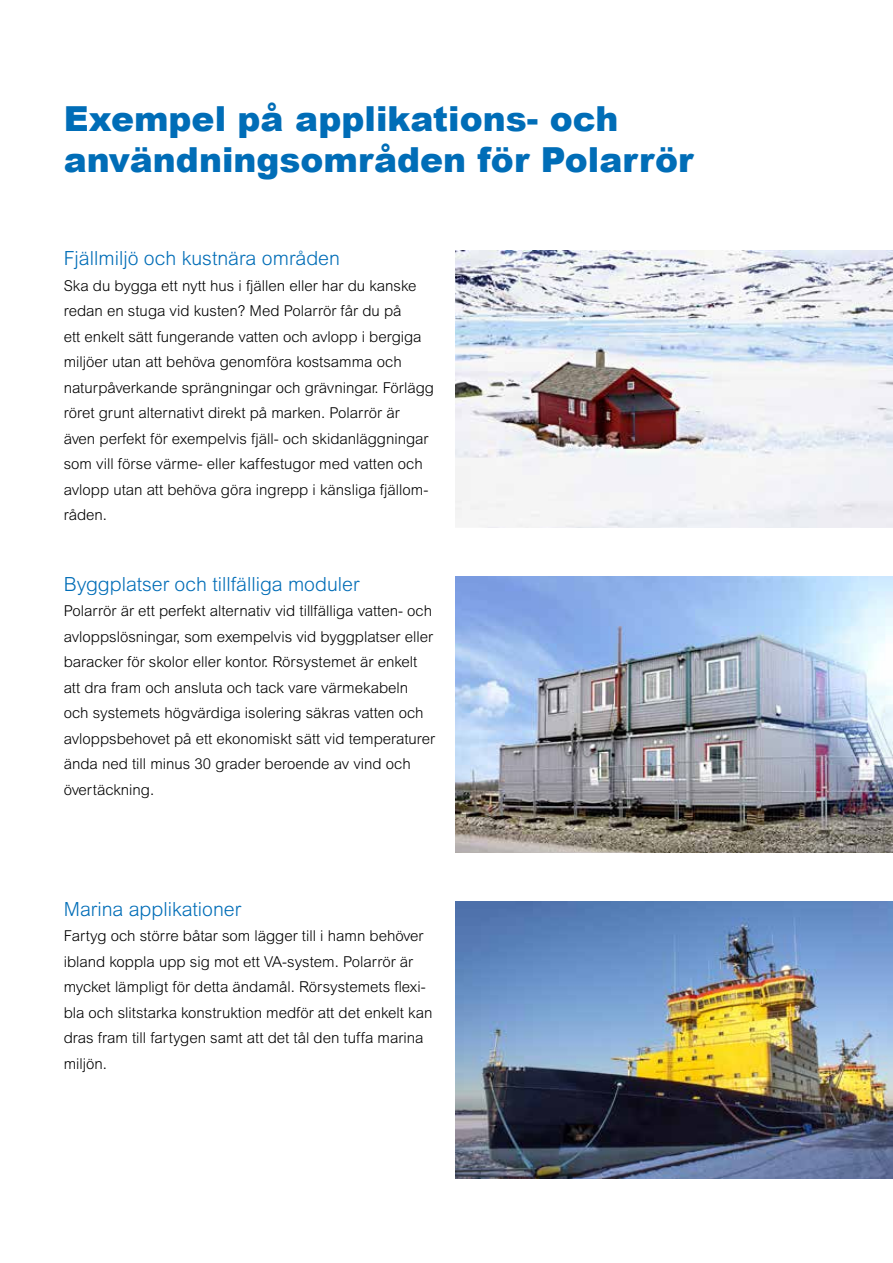
<style>
.page{position:relative;width:893px;height:1263px;background:#fff}
.page>*{position:absolute;margin:0;border:0;box-sizing:border-box;transform-origin:0 0}
.t1{font:900 34.5px/41.4px "Arial";color:#006db7}
.t2{font:300 19.5px "Arial MT Std";color:#006db7}
.t3{font:300 15px/25.5px "Arial MT Std";color:#000}
</style>
<div class="page">
<img style="left:455px;top:902px;width:438px;height:276px">
<img style="left:455px;top:251px;width:438px;height:276px">
<img style="left:455px;top:576px;width:438px;height:277px">
<h1 class="t1" style="left:64px;top:100px;width:631px">Exempel på applikations- och användningsområden för Polarrör</h1>
<h2 class="t2" style="left:64px;top:251px;width:278px">Fjällmiljö och kustnära områden</h2>
<p class="t3" style="left:64px;top:274px;width:372px">Ska du bygga ett nytt hus i fjällen eller har du kanske redan en stuga vid kusten? Med Polarrör får du på<br>ett enkelt sätt fungerande vatten och avlopp i bergiga miljöer utan att behöva genomföra kostsamma och naturpåverkande sprängningar och grävningar. Förlägg röret grunt alternativt direkt på marken. Polarrör är även perfekt för exempelvis fjäll- och skidanläggningar som vill förse värme- eller kaffestugor med vatten och avlopp utan att behöva göra ingrepp i känsliga fjällom&shy;råden.</p>
<h2 class="t2" style="left:64px;top:576px;width:297px">Byggplatser och tillfälliga moduler</h2>
<p class="t3" style="left:64px;top:599px;width:373px">Polarrör är ett perfekt alternativ vid tillfälliga vatten- och avloppslösningar, som exempelvis vid byggplatser eller baracker för skolor eller kontor. Rörsystemet är enkelt att dra fram och ansluta och tack vare värmekabeln och systemets högvärdiga isolering säkras vatten och avloppsbehovet på ett ekonomiskt sätt vid temperaturer ända ned till minus 30 grader beroende av vind och övertäckning.</p>
<h2 class="t2" style="left:64px;top:901px;width:179px">Marina applikationer</h2>
<p class="t3" style="left:64px;top:925px;width:370px">Fartyg och större båtar som lägger till i hamn behöver ibland koppla upp sig mot ett VA-system. Polarrör är mycket lämpligt för detta ändamål. Rörsystemets flexi&shy;bla och slitstarka konstruktion medför att det enkelt kan dras fram till fartygen samt att det tål den tuffa marina miljön.</p>
</div>
